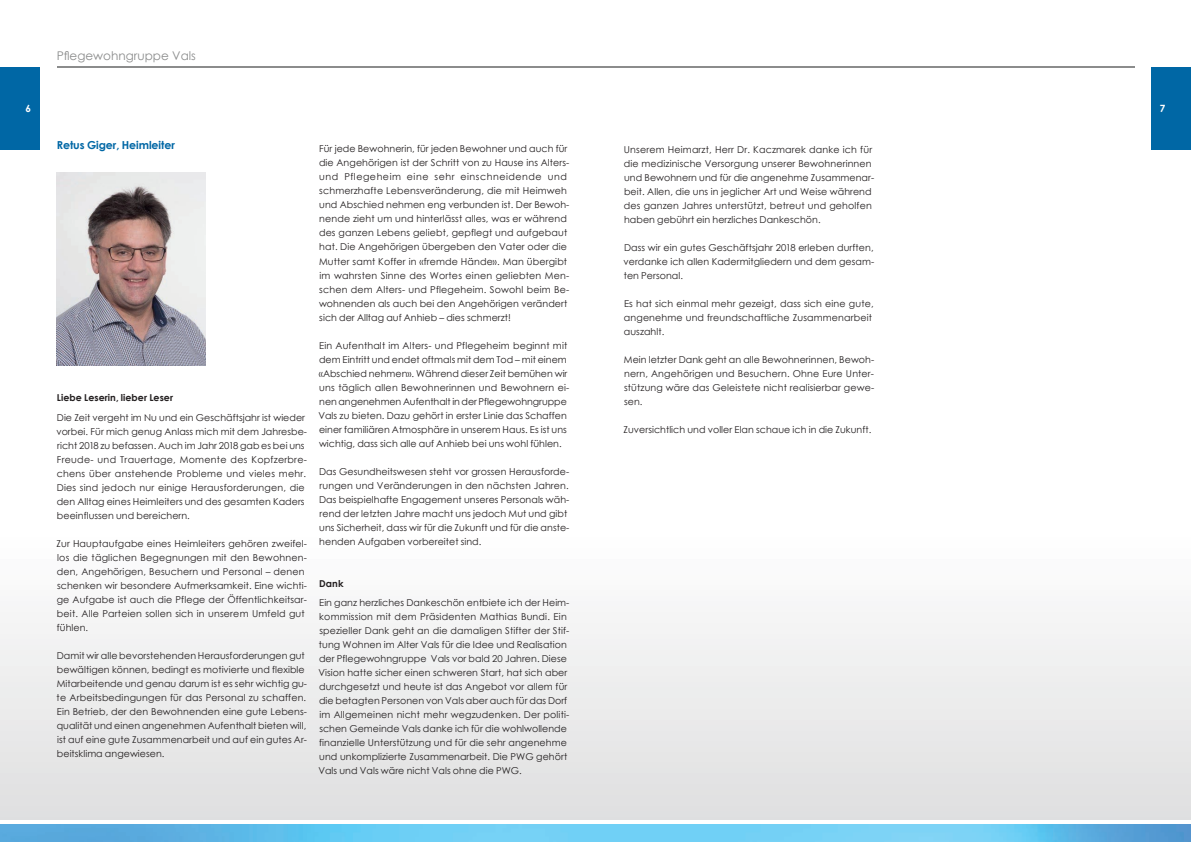
<style>
.page{position:relative;width:1191px;height:842px;background:#fff}
.page>*{position:absolute;margin:0;border:0;box-sizing:border-box;transform-origin:0 0}
.t1{font:12px "Century Gothic";color:#8b8c8c}
.t2{font:700 11px "Century Gothic";letter-spacing:-.005em;color:#0067a5}
.t3{font:700 10px "Century Gothic";color:#fff}
.t4{font:9.5px/14px "Century Gothic";letter-spacing:.005em;color:#231f20}
.t5{font:700 9.5px "Century Gothic";letter-spacing:.005em;color:#231f20}
</style>
<div class="page">
<div style="left:0;top:342px;width:1191px;height:477px;background:linear-gradient(to bottom,#fff,#e4e4e5)"></div>
<img style="left:0;top:825px;width:1191px;height:17px">
<div style="left:1151px;top:67px;width:40px;height:83px;background:#0067a5"></div>
<div style="left:0;top:67px;width:40px;height:83px;background:#0067a5"></div>
<hr style="left:57px;top:66px;width:1077px;height:1px;background:#8b8c8c">
<img style="left:57px;top:172px;width:149px;height:194px">
<p class="t1" style="left:57px;top:47px;width:141px">Pflegewohngruppe Vals</p>
<p class="t3" style="left:26px;top:101px;width:7px">6</p>
<p class="t3" style="left:1159px;top:101px;width:7px">7</p>
<p class="t2" style="left:57px;top:137px;width:120px">Retus Giger, Heimleiter</p>
<p class="t5" style="left:57px;top:391px;width:118px">Liebe Leserin, lieber Leser</p>
<p class="t4" style="left:56px;top:410px;width:252px">Die Zeit vergeht im Nu und ein Geschäftsjahr ist wieder vorbei. Für mich genug Anlass mich mit dem Jahresbe&shy;richt 2018 zu befassen. Auch im Jahr 2018 gab es bei uns Freude- und Trauertage, Momente des Kopfzerbre&shy;chens über anstehende Probleme und vieles mehr.<br>Dies sind jedoch nur einige Herausforderungen, die den Alltag eines Heimleiters und des gesamten Kaders beeinflussen und bereichern.</p>
<p class="t4" style="left:56px;top:536px;width:252px">Zur Hauptaufgabe eines Heimleiters gehören zweifel - los die täglichen Begegnungen mit den Bewohnen&shy;den, Angehörigen, Besuchern und Personal – denen schenken wir besondere Aufmerksamkeit. Eine wichti&shy;ge Aufgabe ist auch die Pflege der Öffentlichkeitsar&shy;beit. Alle Parteien sollen sich in unserem Umfeld gut fühlen.</p>
<p class="t4" style="left:57px;top:648px;width:252px">Damit wir alle bevorstehenden Herausforderungen gut bewältigen können, bedingt es motivierte und flexible Mitarbeitende und genau darum ist es sehr wichtig gu&shy;te Arbeitsbedingungen für das Personal zu schaffen.<br>Ein Betrieb, der den Bewohnenden eine gute Lebens&shy;qualität und einen angenehmen Aufenthalt bieten will, ist auf eine gute Zusammenarbeit und auf ein gutes Ar&shy;beitsklima angewiesen.</p>
<p class="t4" style="left:319px;top:142px;width:252px">Für jede Bewohnerin, für jeden Bewohner und auch für die Angehörigen ist der Schritt von zu Hause ins Alters&shy;und Pflegeheim eine sehr einschneidende und schmerzhafte Lebensveränderung, die mit Heimweh und Abschied nehmen eng verbunden ist. Der Bewoh&shy;nende zieht um und hinterlässt alles, was er während des ganzen Lebens geliebt, gepflegt und aufgebaut hat. Die Angehörigen übergeben den Vater oder die Mutter samt Koffer in «fremde Hände». Man übergibt im wahrsten Sinne des Wortes einen geliebten Men&shy;schen dem Alters- und Pflegeheim. Sowohl beim Be&shy;wohnenden als auch bei den Angehörigen verändert sich der Alltag auf Anhieb – dies schmerzt!</p>
<p class="t4" style="left:318px;top:338px;width:252px">Ein Aufenthalt im Alters- und Pflegeheim beginnt mit dem Eintritt und endet oftmals mit dem Tod – mit einem «Abschied nehmen». Während dieser Zeit bemühen wir uns täglich allen Bewohnerinnen und Bewohnern ei&shy;nen angenehmen Aufenthalt in der Pflegewohngruppe Vals zu bieten. Dazu gehört in erster Linie das Schaffen einer familiären Atmosphäre in unserem Haus. Es ist uns wichtig, dass sich alle auf Anhieb bei uns wohl fühlen.</p>
<p class="t4" style="left:319px;top:464px;width:252px">Das Gesundheitswesen steht vor grossen Herausforde&shy;rungen und Veränderungen in den nächsten Jahren.<br>Das beispielhafte Engagement unseres Personals wäh&shy;rend der letzten Jahre macht uns jedoch Mut und gibt uns Sicherheit, dass wir für die Zukunft und für die anste&shy;henden Aufgaben vorbereitet sind.</p>
<p class="t5" style="left:319px;top:576px;width:26px">Dank</p>
<p class="t4" style="left:318px;top:596px;width:252px">Ein ganz herzliches Dankeschön entbiete ich der Heim&shy;kommission mit dem Präsidenten Mathias Bundi. Ein spezieller Dank geht an die damaligen Stifter der Stif&shy;tung Wohnen im Alter Vals für die Idee und Realisation der Pflegewohngruppe Vals vor bald 20 Jahren. Diese Vision hatte sicher einen schweren Start, hat sich aber durchgesetzt und heute ist das Angebot vor allem für die betagten Personen von Vals aber auch für das Dorf im Allgemeinen nicht mehr wegzudenken. Der politi&shy;schen Gemeinde Vals danke ich für die wohlwollende finanzielle Unterstützung und für die sehr angenehme und unkomplizierte Zusammenarbeit. Die PWG gehört Vals und Vals wäre nicht Vals ohne die PWG.</p>
<p class="t4" style="left:624px;top:142px;width:252px">Unserem Heimarzt, Herr Dr. Kaczmarek danke ich für die medizinische Versorgung unserer Bewohnerinnen und Bewohnern und für die angenehme Zusammenar&shy;beit. Allen, die uns in jeglicher Art und Weise während des ganzen Jahres unterstützt, betreut und geholfen haben gebührt ein herzliches Dankeschön.</p>
<p class="t4" style="left:623px;top:240px;width:252px;text-align:justify">Dass wir ein gutes Geschäftsjahr 2018 erleben durften, verdanke ich allen Kadermitgliedern und dem gesam&shy;ten Personal.</p>
<p class="t4" style="left:624px;top:296px;width:251px">Es hat sich einmal mehr gezeigt, dass sich eine gute, angenehme und freundschaftliche Zusammenarbeit auszahlt.</p>
<p class="t4" style="left:624px;top:352px;width:252px;text-align:justify">Mein letzter Dank geht an alle Bewohnerinnen, Bewoh&shy;nern, Angehörigen und Besuchern. Ohne Eure Unter&shy;stützung wäre das Geleistete nicht realisierbar gewe&shy;sen.</p>
<p class="t4" style="left:623px;top:422px;width:249px">Zuversichtlich und voller Elan schaue ich in die Zukunft.</p>
</div>
